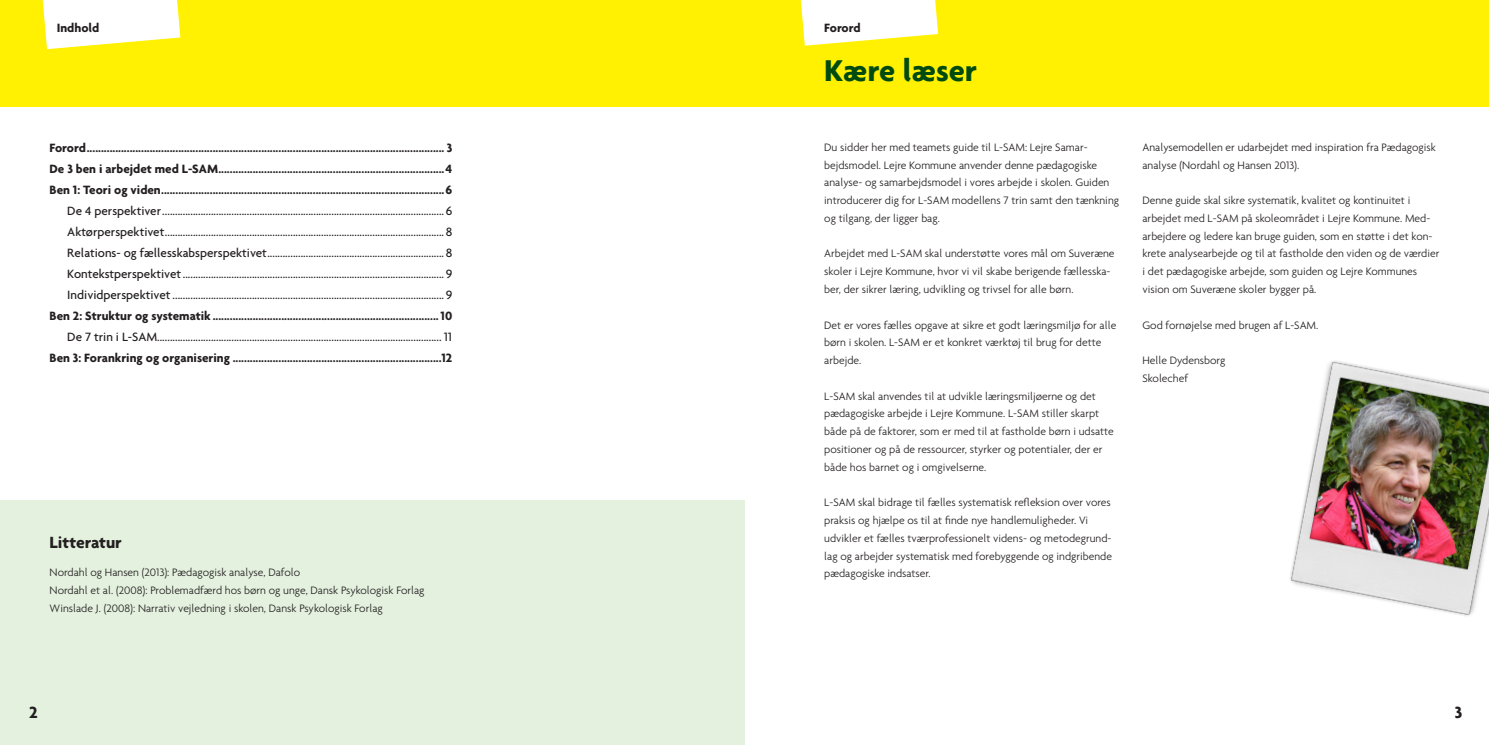
<style>
.page{position:relative;width:1489px;height:745px;background:#fff}
.page>*{position:absolute;margin:0;border:0;box-sizing:border-box;transform-origin:0 0}
.Rubrik{font:700 32.5px "Agenda";color:#014b11}
.Underrubrik{font:700 17.5px "Agenda";color:#231f20}
.Underrubrik_lille{font:500 13px "Agenda";color:#231f20}
.Underrubrik_lille-2{font:700 13px "Agenda";color:#231f20}
.Brødtekst{font:300 11.62px/17.8px "Agenda";color:#231f20}
</style>
<div class="page">
<div style="left:0;top:0;width:744px;height:106px;background:#fff101"></div>
<div style="left:0;top:500px;width:744px;height:244px;background:#e4f1df"></div>
<div style="left:744px;top:0;width:744px;height:106px;background:#fff101"></div>
<svg style="left:800px;top:0;width:138px;height:46px"></svg>
<svg style="left:43px;top:0;width:137px;height:49px"></svg>
<img style="left:1290px;top:361px;width:198px;height:255px">
<p class="Underrubrik_lille-2" style="left:57px;top:19px;width:44px">Indhold</p>
<p class="Underrubrik_lille-2" style="left:824px;top:19px;width:38px">Forord</p>
<p class="Rubrik" style="left:824px;top:51px;width:154px">Kære læser</p>
<p class="Underrubrik_lille-2" style="left:50px;top:139px;width:404px">Forord............................................................................................................................. 3</p>
<p class="Underrubrik_lille-2" style="left:50px;top:161px;width:404px">De 3 ben i arbejdet med L-SAM...............................................................................4</p>
<p class="Underrubrik_lille-2" style="left:50px;top:182px;width:404px">Ben 1: Teori og viden...................................................................................................6</p>
<p class="Underrubrik_lille" style="left:67px;top:203px;width:386px">De 4 perspektiver..............................................................................................................6</p>
<p class="Underrubrik_lille" style="left:67px;top:224px;width:386px">Aktørperspektivet.............................................................................................................8</p>
<p class="Underrubrik_lille" style="left:67px;top:245px;width:386px">Relations- og fællesskabsperspektivet.....................................................................8</p>
<p class="Underrubrik_lille" style="left:67px;top:266px;width:386px">Kontekstperspektivet......................................................................................................9</p>
<p class="Underrubrik_lille" style="left:67px;top:287px;width:386px">Individperspektivet ..........................................................................................................9</p>
<p class="Underrubrik_lille-2" style="left:50px;top:308px;width:404px">Ben 2: Struktur og systematik ...............................................................................10</p>
<p class="Underrubrik_lille" style="left:67px;top:329px;width:386px">De 7 trin i L-SAM............................................................................................................... 11</p>
<p class="Underrubrik_lille-2" style="left:50px;top:350px;width:404px">Ben 3: Forankring og organisering .........................................................................12</p>
<p class="Underrubrik" style="left:50px;top:531px;width:74px">Litteratur</p>
<p class="Brødtekst" style="left:50px;top:563px;width:252px">Nordahl og Hansen (2013): Pædagogisk analyse, Dafolo</p>
<p class="Brødtekst" style="left:50px;top:580px;width:376px">Nordahl et al. (2008): Problemadfærd hos børn og unge, Dansk Psykologisk Forlag</p>
<p class="Brødtekst" style="left:50px;top:598px;width:335px">Winslade J. (2008): Narrativ vejledning i skolen, Dansk Psykologisk Forlag</p>
<p class="Brødtekst" style="left:824px;top:138px;width:296px">Du sidder her med teamets guide til L-SAM: Lejre Samar&shy;bejdsmodel. Lejre Kommune anvender denne pædagogiske analyse- og samarbejdsmodel i vores arbejde i skolen. Guiden introducerer dig for L-SAM modellens 7 trin samt den tænkning og tilgang, der ligger bag.</p>
<p class="Brødtekst" style="left:824px;top:244px;width:292px">Arbejdet med L-SAM skal understøtte vores mål om Suveræne skoler i Lejre Kommune, hvor vi vil skabe berigende fællesska&shy;ber, der sikrer læring, udvikling og trivsel for alle børn.</p>
<p class="Brødtekst" style="left:824px;top:315px;width:293px">Det er vores fælles opgave at sikre et godt læringsmiljø for alle børn i skolen. L-SAM er et konkret værktøj til brug for dette arbejde.</p>
<p class="Brødtekst" style="left:824px;top:386px;width:291px">L-SAM skal anvendes til at udvikle læringsmiljøerne og det pædagogiske arbejde i Lejre Kommune. L-SAM stiller skarpt både på de faktorer, som er med til at fastholde børn i udsatte positioner og på de ressourcer, styrker og potentialer, der er både hos barnet og i omgivelserne.</p>
<p class="Brødtekst" style="left:824px;top:493px;width:289px">L-SAM skal bidrage til fælles systematisk refleksion over vores praksis og hjælpe os til at finde nye handlemuligheder. Vi udvikler et fælles tværprofessionelt videns- og metodegrund&shy;lag og arbejder systematisk med forebyggende og indgribende pædagogiske indsatser.</p>
<p class="Brødtekst" style="left:1142px;top:138px;width:295px">Analysemodellen er udarbejdet med inspiration fra Pædagogisk analyse (Nordahl og Hansen 2013).</p>
<p class="Brødtekst" style="left:1142px;top:191px;width:298px">Denne guide skal sikre systematik, kvalitet og kontinuitet i arbejdet med L-SAM på skoleområdet i Lejre Kommune. Med&shy;arbejdere og ledere kan bruge guiden, som en støtte i det kon&shy;krete analysearbejde og til at fastholde den viden og de værdier i det pædagogiske arbejde, som guiden og Lejre Kommunes vision om Suveræne skoler bygger på.</p>
<p class="Brødtekst" style="left:1142px;top:315px;width:177px">God fornøjelse med brugen af L-SAM.</p>
<p class="Brødtekst" style="left:1142px;top:351px;width:84px">Helle Dydensborg</p>
<p class="Brødtekst" style="left:1142px;top:369px;width:47px">Skolechef</p>
<p class="Underrubrik" style="left:29px;top:700px;width:10px">2</p>
<p class="Underrubrik" style="left:1454px;top:700px;width:9px">3</p>
</div>
